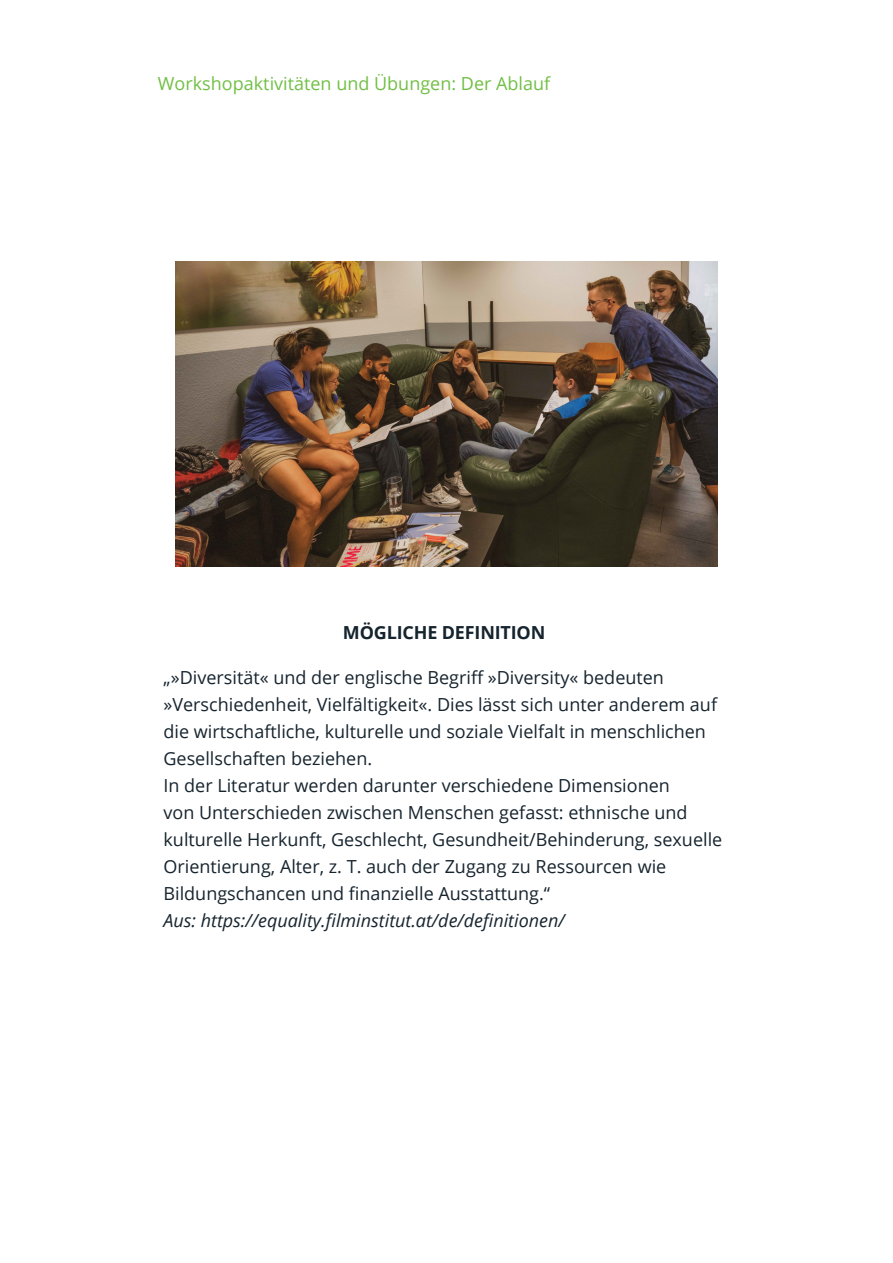
<style>
.page{position:relative;width:893px;height:1263px;background:#fff}
.page>*{position:absolute;margin:0;border:0;box-sizing:border-box;transform-origin:0 0}
.t1{font:18px/27px "Open Sans";color:#16242e}
.t2{font:italic 18px "Open Sans";color:#16242e}
.t3{font:18px "Open Sans";color:#71bf44}
.t4{font:700 18px "Open Sans";letter-spacing:-.01em;color:#16242e}
</style>
<div class="page">
<img style="left:176px;top:262px;width:541px;height:304px">
<p class="t3" style="left:158px;top:71px;width:394px">Workshopaktivitäten und Übungen: Der Ablauf</p>
<p class="t4" style="left:343px;top:620px;width:204px">MÖGLICHE DEFINITION</p>
<p class="t1" style="left:164px;top:664px;width:560px">„»Diversität« und der englische Begriff »Diversity« bedeuten »Verschiedenheit, Vielfältigkeit«. Dies lässt sich unter anderem auf die wirtschaftliche, kulturelle und soziale Vielfalt in menschlichen Gesellschaften beziehen.<br>In der Literatur werden darunter verschiedene Dimensionen<br>von Unterschieden zwischen Menschen gefasst: ethnische und kulturelle Herkunft, Geschlecht, Gesundheit/Behinderung, sexuelle Orientierung, Alter, z. T. auch der Zugang zu Ressourcen wie Bildungschancen und finanzielle Ausstattung.“</p>
<p class="t2" style="left:164px;top:908px;width:403px">Aus: https://equality.filminstitut.at/de/definitionen/</p>
</div>
